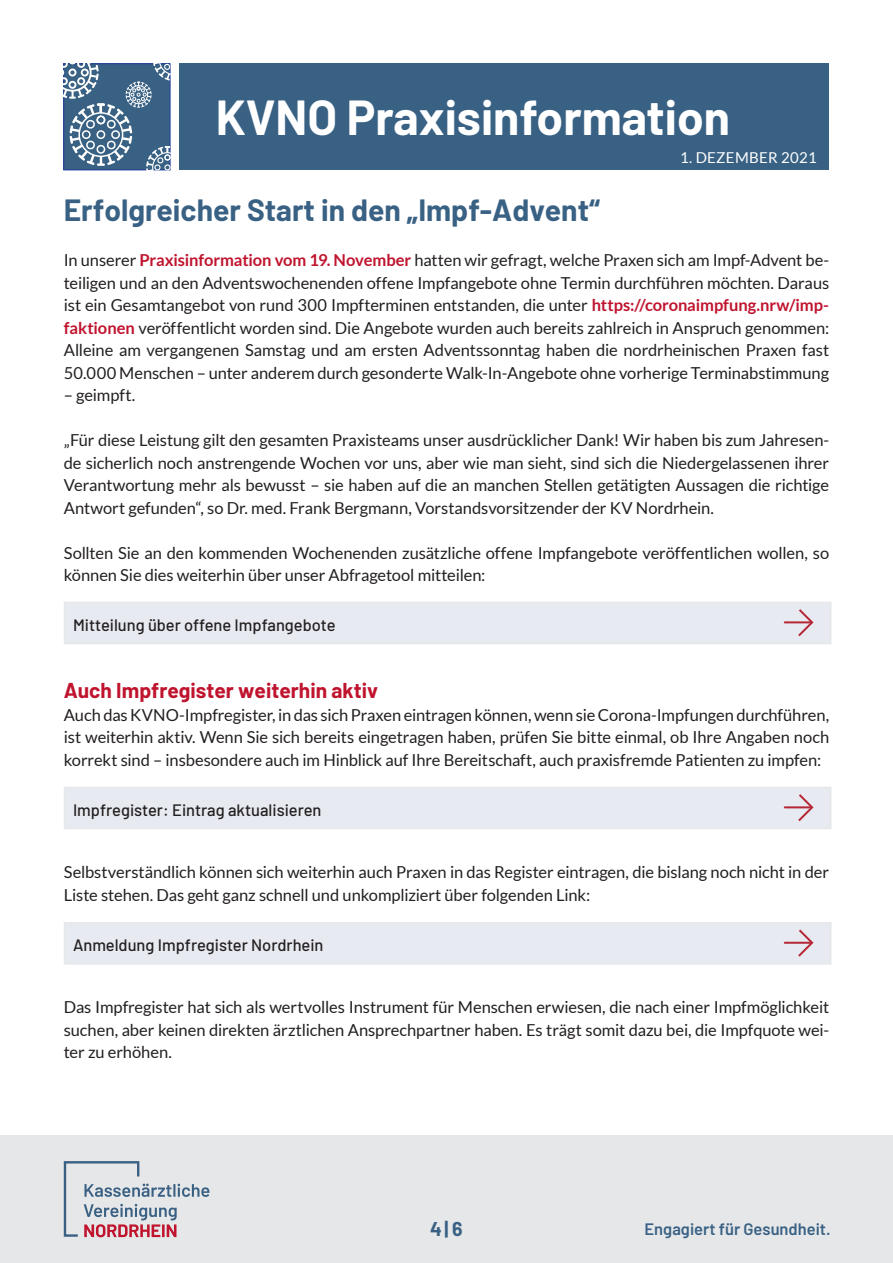
<style>
.page{position:relative;width:893px;height:1263px;background:#fff}
.page>*{position:absolute;margin:0;border:0;box-sizing:border-box;transform-origin:0 0}
.t1{font:700 48px "Barlow";color:#fff}
._1_0_-_Fließtext___1{font:700 30px "Barlow";color:#396184}
._3_0_-_Numerische_Au{font:700 21px "Barlow";color:#c0142e}
.t2{font:700 19.5px "Barlow";color:#396184}
._3_0_-_Numerische_Au-2{font:16.5px/22.5px "Lato";letter-spacing:-.005em;color:#231f20;text-align:justify}
.t3{font:500 16.5px "Barlow";color:#231f20}
.t4{font:600 16.5px "Barlow";color:#396184}
.t5{font:15px "Lato";letter-spacing:.02em;color:#fff}
.s1{font-weight:700;color:#c0142e}
</style>
<div class="page">
<div style="left:180px;top:64px;width:649px;height:106px;background:#396184"></div>
<svg style="left:64px;top:64px;width:106px;height:106px;background:#5c7d9a"></svg>
<div style="left:0;top:1135px;width:893px;height:128px;background:#e6e7e9"></div>
<svg style="left:64px;top:1161px;width:145px;height:76px"></svg>
<div style="left:64px;top:602px;width:767px;height:42px;background:#e7eaf0"></div>
<svg style="left:796px;top:609px;width:18px;height:28px"></svg>
<hr style="left:785px;top:621px;width:26px;height:2px;background:#b72837">
<div style="left:64px;top:922px;width:767px;height:42px;background:#e7eaf0"></div>
<svg style="left:796px;top:929px;width:18px;height:28px"></svg>
<hr style="left:785px;top:942px;width:26px;height:2px;background:#b72837">
<div style="left:64px;top:787px;width:767px;height:42px;background:#e7eaf0"></div>
<svg style="left:796px;top:794px;width:18px;height:28px"></svg>
<hr style="left:785px;top:806px;width:26px;height:2px;background:#b72837">
<h1 class="t1" style="left:216px;top:82px;width:516px">KVNO Praxisinformation</h1>
<p class="t5" style="left:680px;top:149px;width:138px">1. DEZEMBER 2021</p>
<p class="_1_0_-_Fließtext___1" style="left:64px;top:188px;width:538px">Erfolgreicher Start in den „Impf-Advent“</p>
<p class="_3_0_-_Numerische_Au-2" style="left:64px;top:249px;width:767px">In unserer <span class="s1">Praxisinformation vom 19. November</span> hatten wir gefragt, welche Praxen sich am Impf-Advent be&shy;teiligen und an den Adventswochenenden offene Impfangebote ohne Termin durchführen möchten. Daraus ist ein Gesamtangebot von rund 300 Impfterminen entstanden, die unter <span class="s1">https://coronaimpfung.nrw/imp&shy;faktionen</span> veröffentlicht worden sind. Die Angebote wurden auch bereits zahlreich in Anspruch genommen:<br>Alleine am vergangenen Samstag und am ersten Adventssonntag haben die nordrheinischen Praxen fast 50.000 Menschen – unter anderem durch gesonderte Walk-In-Angebote ohne vorherige Terminabstimmung</p>
<p class="_3_0_-_Numerische_Au-2" style="left:64px;top:384px;width:73px">– geimpft.</p>
<p class="_3_0_-_Numerische_Au-2" style="left:64px;top:429px;width:767px">„Für diese Leistung gilt den gesamten Praxisteams unser ausdrücklicher Dank! Wir haben bis zum Jahresen&shy;de sicherlich noch anstrengende Wochen vor uns, aber wie man sieht, sind sich die Niedergelassenen ihrer Verantwortung mehr als bewusst – sie haben auf die an manchen Stellen getätigten Aussagen die richtige Antwort gefunden“, so Dr. med. Frank Bergmann, Vorstandsvorsitzender der KV Nordrhein.</p>
<p class="_3_0_-_Numerische_Au-2" style="left:64px;top:542px;width:767px">Sollten Sie an den kommenden Wochenenden zusätzliche offene Impfangebote veröffentlichen wollen, so können Sie dies weiterhin über unser Abfragetool mitteilen:</p>
<p class="t3" style="left:73px;top:613px;width:264px">Mitteilung über offene Impfangebote</p>
<p class="_3_0_-_Numerische_Au" style="left:64px;top:675px;width:316px">Auch Impfregister weiterhin aktiv</p>
<p class="_3_0_-_Numerische_Au-2" style="left:64px;top:704px;width:767px">Auch das KVNO-Impfregister, in das sich Praxen eintragen können, wenn sie Corona-Impfungen durchführen, ist weiterhin aktiv. Wenn Sie sich bereits eingetragen haben, prüfen Sie bitte einmal, ob Ihre Angaben noch korrekt sind – insbesondere auch im Hinblick auf Ihre Bereitschaft, auch praxisfremde Patienten zu impfen:</p>
<p class="t3" style="left:73px;top:798px;width:250px">Impfregister: Eintrag aktualisieren</p>
<p class="_3_0_-_Numerische_Au-2" style="left:64px;top:861px;width:767px">Selbstverständlich können sich weiterhin auch Praxen in das Register eintragen, die bislang noch nicht in der<br>Liste stehen. Das geht ganz schnell und unkompliziert über folgenden Link:</p>
<p class="t3" style="left:73px;top:933px;width:252px">Anmeldung Impfregister Nordrhein</p>
<p class="_3_0_-_Numerische_Au-2" style="left:64px;top:996px;width:767px">Das Impfregister hat sich als wertvolles Instrument für Menschen erwiesen, die nach einer Impfmöglichkeit suchen, aber keinen direkten ärztlichen Ansprechpartner haben. Es trägt somit dazu bei, die Impfquote wei&shy;ter zu erhöhen.</p>
<p class="t2" style="left:430px;top:1214px;width:34px">4| 6</p>
<p class="t4" style="left:645px;top:1217px;width:188px">Engagiert für Gesundheit.</p>
</div>
